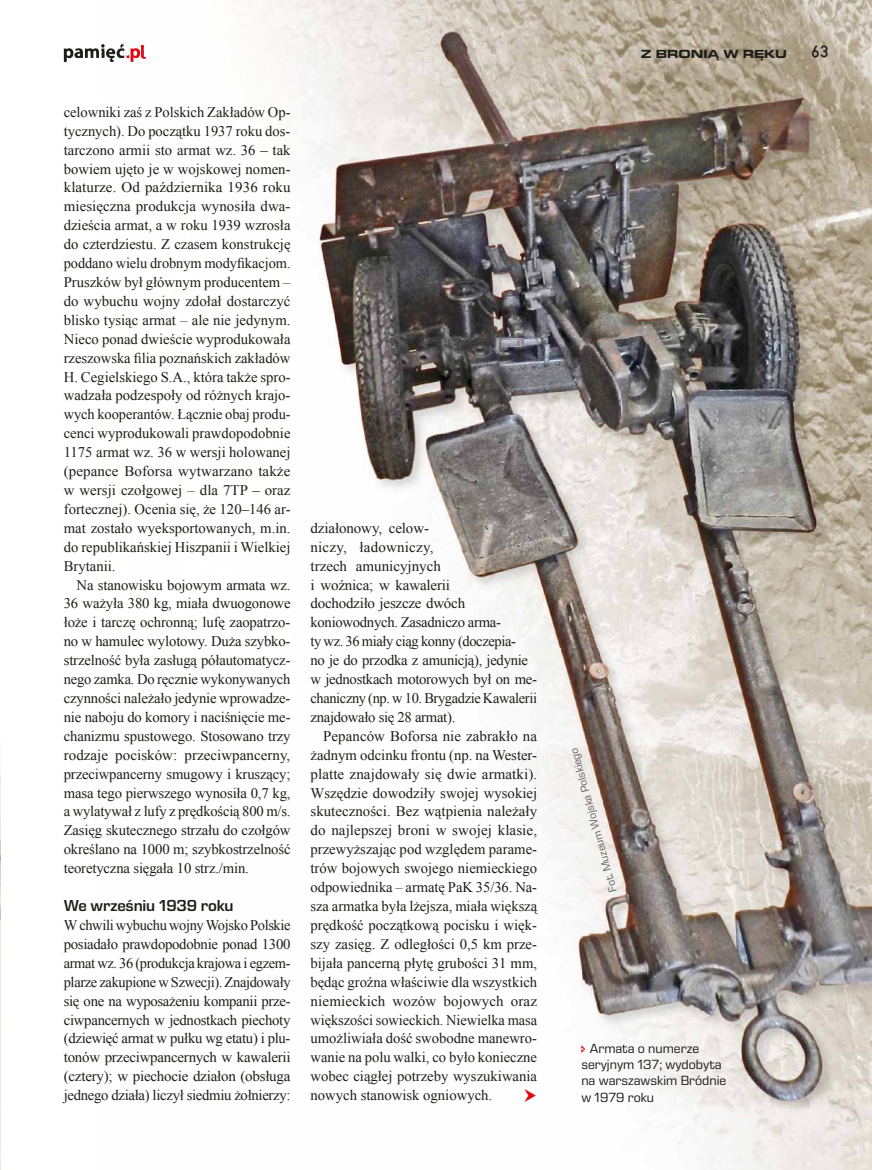
<style>
.page{position:relative;width:872px;height:1170px;background:#fff}
.page>*{position:absolute;margin:0;border:0;box-sizing:border-box;transform-origin:0 0}
.t1{font:600 16.2px "Eurostile Next LT Pro";letter-spacing:-.01em;color:#1d1d1b}
.t2{font:14.7px/18.9px "Times New Roman";letter-spacing:-.015em;color:#1d1d1b;text-align:justify}
.t3{font:13.5px/16.2px "Eurostile Next LT Pro";color:#1d1d1b}
.t4{font:700 expanded 12px "Eurostile Next LT Pro";color:#1d1d1b}
.t5{font:12px "Copystruct Normal";color:#1d1d1b}
.t6{font:11.25px "Eurostile Next LT Pro";color:#646363}
.s1{font-style:italic}
</style>
<div class="page">
<img style="left:301px;top:0;width:571px;height:20px">
<img style="left:678px;top:1124px;width:194px;height:45px">
<img style="left:0;top:761px;width:1px;height:408px">
<img style="left:296px;top:20px;width:576px;height:52px">
<img style="left:693px;top:1113px;width:179px;height:11px">
<img style="left:318px;top:30px;width:554px;height:1083px">
<svg style="left:64px;top:43px;width:82px;height:19px"></svg>
<svg style="left:525px;top:1088px;width:11px;height:14px"></svg>
<svg style="left:581px;top:1044px;width:4px;height:8px"></svg>
<p class="t2" style="left:64px;top:102px;width:228px">celowniki zaś z Polskich Zakładów Op&shy;tycznych). Do początku 1937 roku dos&shy;tarczono armii sto armat wz. 36 – tak bowiem ujęto je w wojskowej nomen&shy;klaturze. Od października 1936 roku miesięczna produkcja wynosiła dwa&shy;dzieścia armat, a w roku 1939 wzrosła do czterdziestu. Z czasem konstrukcję poddano wielu drobnym modyfikacjom.<br>Pruszków był głównym producentem <span class="s1">– </span>do wybuchu wojny zdołał dostarczyć blisko tysiąc armat <span class="s1">–</span> ale nie jedynym.<br>Nieco ponad dwieście wyprodukowała rzeszowska filia poznańskich zakładów H. Cegielskiego S.A., która także spro&shy;wadzała podzespoły od różnych krajo&shy;wych kooperantów. Łącznie obaj produ&shy;cenci wyprodukowali prawdopodobnie 1175 armat wz. 36 w wersji holowanej (pepance Boforsa wytwarzano także w wersji czołgowej <span class="s1">–</span> dla 7TP – oraz fortecznej). Ocenia się, że 120–146 ar&shy;mat zostało wyeksportowanych, m.in. do republikańskiej Hiszpanii i Wielkiej Brytanii.</p>
<p class="t2" style="left:64px;top:575px;width:228px;text-indent:13px">Na stanowisku bojowym armata wz.<br>36 ważyła 380 kg, miała dwuogonowe łoże i tarczę ochronną; lufę zaopatrzo&shy;no w hamulec wylotowy. Duża szybko&shy;strzelność była zasługą półautomatycz&shy;nego zamka. Do ręcznie wykonywanych czynności należało jedynie wprowadze&shy;nie naboju do komory i naciśnięcie me&shy;chanizmu spustowego. Stosowano trzy rodzaje pocisków: przeciwpancerny, przeciwpancerny smugowy i kruszący; masa tego pierwszego wynosiła 0,7 kg, a wylatywał z lufy z prędkością 800 m/s.<br>Zasięg skutecznego strzału do czołgów określano na 1000 m; szybkostrzelność teoretyczna sięgała 10 strz./min.</p>
<p class="t1" style="left:64px;top:896px;width:171px">We wrześniu 1939 roku</p>
<p class="t2" style="left:64px;top:915px;width:228px">W chwili wybuchu wojny Wojsko Polskie posiadało prawdopodobnie ponad 1300 armat wz. 36 (produkcja krajowa i egzem&shy;plarze zakupione w Szwecji). Znajdowały się one na wyposażeniu kompanii prze&shy;ciwpancernych w jednostkach piechoty (dziewięć armat w pułku wg etatu) i plu&shy;tonów przeciwpancernych w kawalerii (cztery); w piechocie działon (obsługa jednego działa) liczył siedmiu żołnierzy:</p>
<p class="t2" style="left:310px;top:518px;width:228px;text-align:left">działonowy, celow-<br>niczy, ładowniczy,<br>trzech amunicyjnych<br>i woźnica; w kawalerii<br>dochodziło jeszcze dwóch koniowodnych. Zasadniczo arma-<br>ty wz. 36 miały ciąg konny (doczepia-<br>no je do przodka z amunicją), jedynie w jednostkach motorowych był on me&shy;chaniczny (np. w 10. Brygadzie Kawalerii znajdowało się 28 armat).</p>
<p class="t2" style="left:310px;top:726px;width:228px;text-indent:13px">Pepanców Boforsa nie zabrakło na żadnym odcinku frontu (np. na Wester&shy;platte znajdowały się dwie armatki).<br>Wszędzie dowodziły swojej wysokiej skuteczności. Bez wątpienia należały do najlepszej broni w swojej klasie, przewyższając pod względem parame&shy;trów bojowych swojego niemieckiego odpowiednika <span class="s1">–</span> armatę PaK 35/36. Na&shy;sza armatka była lżejsza, miała większą prędkość początkową pocisku i więk&shy;szy zasięg. Z odległości 0,5 km prze&shy;bijała pancerną płytę grubości 31 mm, będąc groźna właściwie dla wszystkich niemiec kich wozów bojowych oraz większości sowieckich. Niewielka masa umożliwiała dość swobodne manewro&shy;wanie na polu walki, co było konieczne wobec ciągłej potrzeby wyszukiwania nowych stanowisk ogniowych.</p>
<p class="t4" style="left:641px;top:47px;width:147px">Z BRONIĄ W RĘKU</p>
<p class="t5" style="left:812px;top:44px;width:19px">63</p>
<p class="t6" style="left:608px;top:893px;width:150px;rotate:-106deg">Fot. Muzeum Wojska Polskiego</p>
<p class="t3" style="left:581px;top:1040px;width:146px;text-indent:9px">Armata o numerze seryjnym 137; wydobyta na warszawskim Bródnie w 1979 roku</p>
</div>
